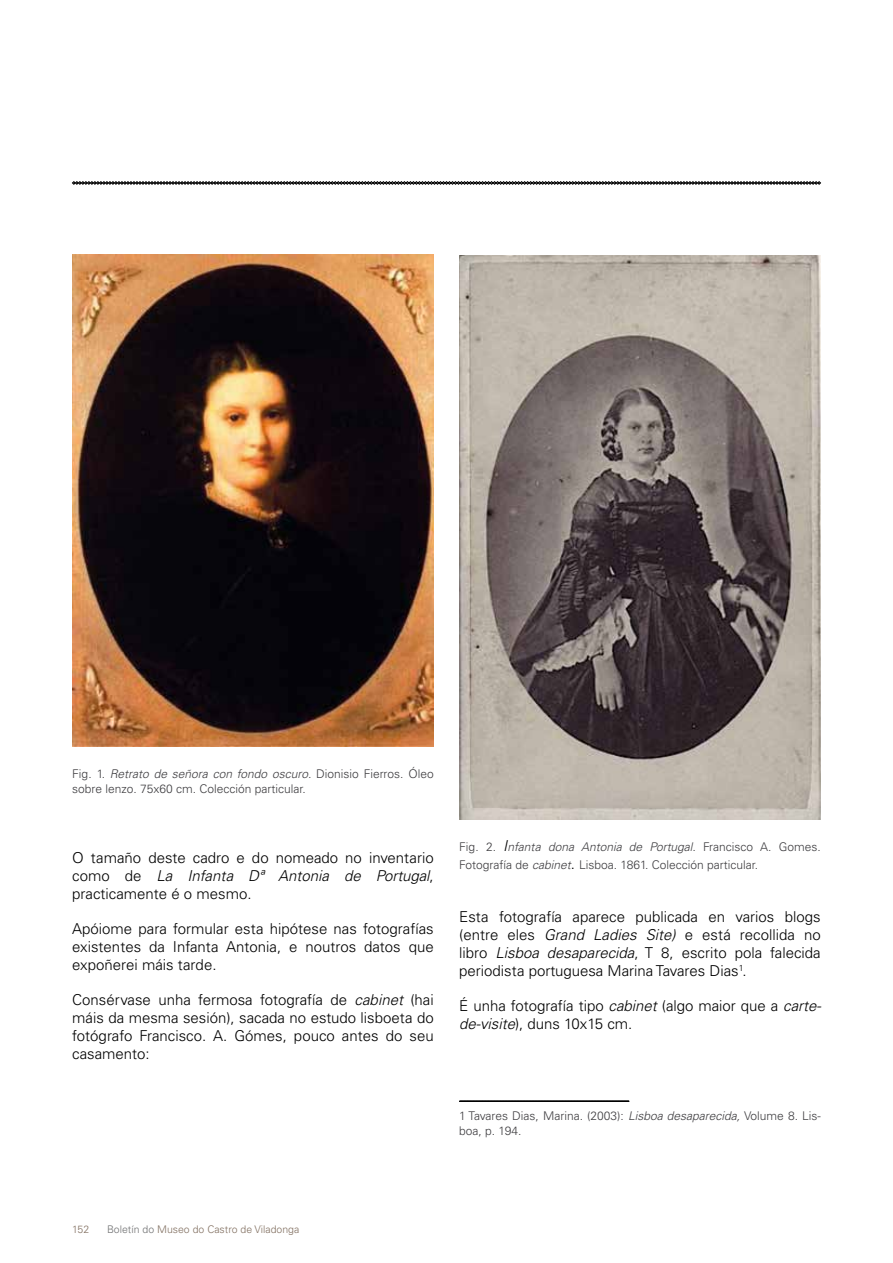
<style>
.page{position:relative;width:893px;height:1263px;background:#fff}
.page>*{position:absolute;margin:0;border:0;box-sizing:border-box;transform-origin:0 0}
.t1{font:300 15px/18px "Univers LT Std";color:#000;text-align:justify}
.t2{font:300 12px/15px "Univers LT Std";color:#3e3d40}
.t3{font:300 10.5px "Univers LT Std";color:#827061}
.s1{font-style:italic}
.s2{font-style:italic;font-size:15px;color:#000}
.s3{font-size:15px;color:#000}
.s4{color:#707172}
</style>
<div class="page">
<svg style="left:72px;top:181px;width:749px;height:4px"></svg>
<img style="left:72px;top:255px;width:362px;height:491px">
<img style="left:459px;top:256px;width:362px;height:563px">
<svg style="left:459px;top:1100px;width:170px;height:2px"></svg>
<p class="t2" style="left:72px;top:766px;width:363px">Fig. 1. <span class="s1">Retrato de señora con fondo oscuro.</span> Dionisio Fierros. Óleo sobre lenzo. 75x60 cm. Colección particular.</p>
<p class="t1" style="left:72px;top:848px;width:363px">O tamaño deste cadro e do nomeado no inventario como de <span class="s1">La Infanta Dª Antonia de Portugal</span>, practicamente é o mesmo.</p>
<p class="t1" style="left:72px;top:919px;width:363px">Apóiome para formular esta hipótese nas fotografías existentes da Infanta Antonia, e noutros datos que expoñerei máis tarde.</p>
<p class="t1" style="left:72px;top:990px;width:363px">Consérvase unha fermosa fotografía de <span class="s1">cabinet</span> (hai máis da mesma sesión), sacada no estudo lisboeta do fotógrafo Francisco. A. Gómes, pouco antes do seu casamento:</p>
<p class="t2" style="left:459px;top:837px;width:363px;line-height:18px">Fig. 2. <span class="s2">I</span><span class="s1">nfanta dona Antonia de Portugal.</span> Francisco A. Gomes.<br>Fotografía de <span class="s1">cabinet</span><span class="s3">.</span> Lisboa. 1861. Colección particular.</p>
<p class="t1" style="left:459px;top:907px;width:363px">Esta fotografía aparece publicada en varios blogs (entre eles <span class="s1">Grand Ladies Site)</span> e está recollida no libro <span class="s1">Lisboa desaparecida</span>, T 8, escrito pola falecida periodista portuguesa Marina Tavares Dias<sup>1</sup>.</p>
<p class="t1" style="left:459px;top:996px;width:364px">É unha fotografía tipo <span class="s1">cabinet</span> (algo maior que a <span class="s1">carte&shy;de-visite</span>), duns 10x15 cm.</p>
<p class="t2" style="left:459px;top:1109px;width:363px">1 Tavares Dias, Marina. (2003): <span class="s1">Lisboa desaparecida,</span> Volume 8. Lis&shy;boa, p. 194.</p>
<p class="t3" style="left:72px;top:1223px;width:18px">152</p>
<p class="t3" style="left:107px;top:1223px;width:194px"><span class="s4">Boletín do</span> Museo do Castro de Viladonga</p>
</div>
